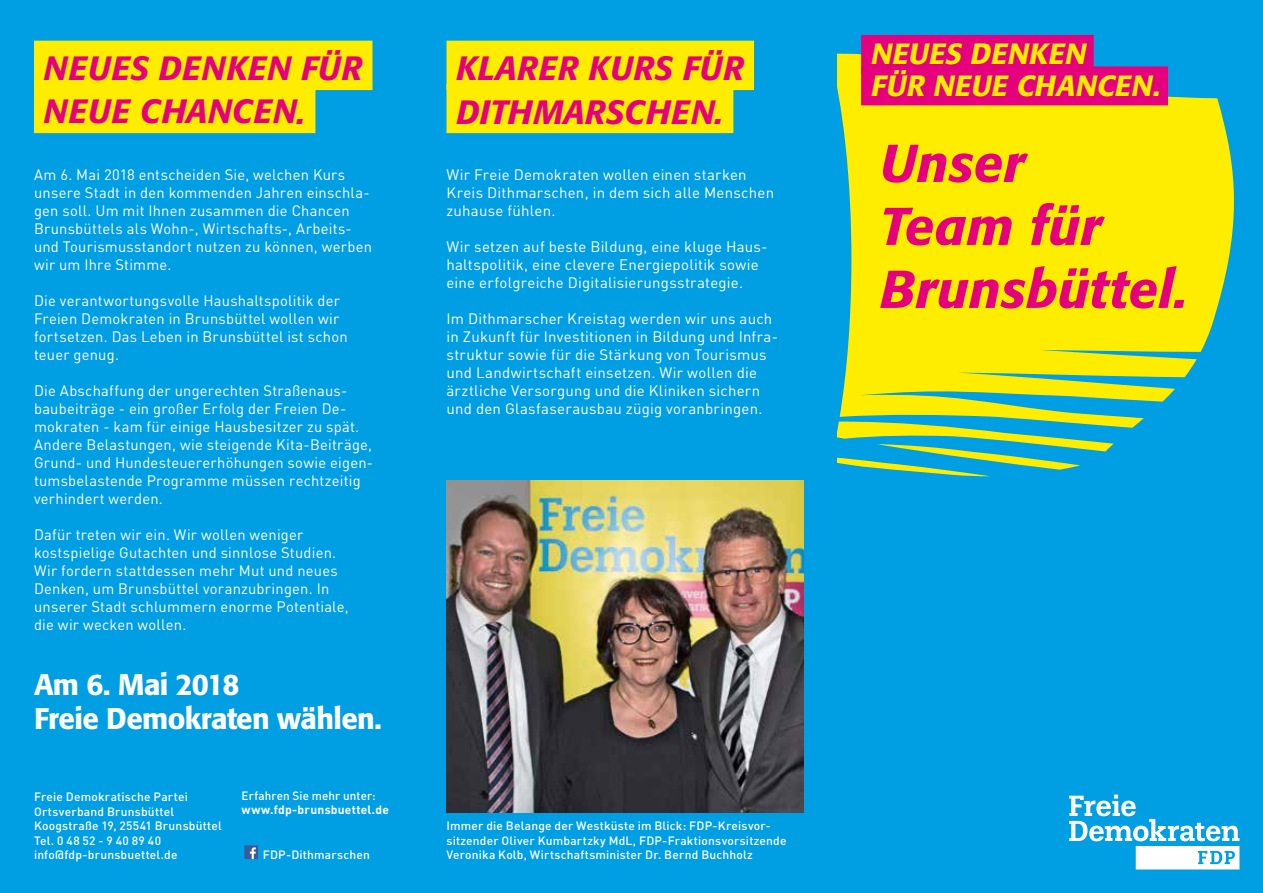
<style>
.page{position:relative;width:1263px;height:893px;background:#fff}
.page>*{position:absolute;margin:0;border:0;box-sizing:border-box;transform-origin:0 0}
.t1{font:italic 500 52.5px/63px "Formata";letter-spacing:.005em;color:#e5007d}
.t2{font:italic 500 33.3px/43px "Formata";letter-spacing:.03em;color:#e5007d}
.t3{font:italic 500 33.3px/43px "Formata";letter-spacing:.01em;color:#e5007d}
.t4{font:500 29.55px/34.3px "Formata";letter-spacing:-.02em;color:#fff}
.t5{font:italic 500 28.95px/31.5px "Formata";color:#ffed00}
.t6{font:15px/18px "DIN";letter-spacing:.015em;color:#fff}
.t7{font:500 12px/14.4px "DIN";letter-spacing:.015em;color:#fff}
.t8{font:700 12px "DIN";letter-spacing:.02em;color:#fff}
</style>
<div class="page">
<div style="left:0;top:0;width:838px;height:893px;background:#009ee3"></div>
<div style="left:34px;top:41px;width:338px;height:49px;background:#ffed00"></div>
<div style="left:34px;top:84px;width:281px;height:49px;background:#ffed00"></div>
<div style="left:446px;top:41px;width:308px;height:49px;background:#ffed00"></div>
<div style="left:446px;top:84px;width:287px;height:49px;background:#ffed00"></div>
<img style="left:446px;top:480px;width:358px;height:332px">
<div style="left:838px;top:0;width:425px;height:893px;background:#009ee3"></div>
<svg style="left:838px;top:53px;width:396px;height:423px;fill:#ffed00"></svg>
<svg style="left:1069px;top:795px;width:170px;height:74px"></svg>
<div style="left:861px;top:35px;width:233px;height:39px;background:#e5007d"></div>
<div style="left:861px;top:66px;width:307px;height:39px;background:#e5007d"></div>
<div style="left:244px;top:845px;width:14px;height:14px;background:#3c5a99"></div>
<svg style="left:250px;top:847px;width:6px;height:12px"></svg>
<h2 class="t2" style="left:44px;top:47px;width:320px">NEUES DENKEN FÜR<br>NEUE CHANCEN.</h2>
<h2 class="t3" style="left:456px;top:47px;width:289px">KLARER KURS FÜR<br>DITHMARSCHEN.</h2>
<h3 class="t5" style="left:870px;top:38px;width:298px">NEUES DENKEN<br>FÜR NEUE CHANCEN.</h3>
<p class="t6" style="left:34px;top:165px;width:339px">Am 6. Mai 2018 entscheiden Sie, welchen Kurs unsere Stadt in den kommenden Jahren einschla&shy;gen soll. Um mit Ihnen zusammen die Chancen Brunsbüttels als Wohn-, Wirtschafts-, Arbeits&shy;und Tourismusstandort nutzen zu können, werben wir um Ihre Stimme.</p>
<p class="t6" style="left:34px;top:291px;width:315px">Die verantwortungsvolle Haushaltspolitik der Freien Demokraten in Brunsbüttel wollen wir fortsetzen. Das Leben in Brunsbüttel ist schon teuer genug.</p>
<p class="t6" style="left:34px;top:381px;width:341px">Die Abschaffung der ungerechten Straßenaus&shy;baubeiträge - ein großer Erfolg der Freien De&shy;mokraten - kam für einige Hausbesitzer zu spät.<br>Andere Belastungen, wie steigende Kita-Beiträge, Grund- und Hundesteuererhöhungen sowie eigen&shy;tumsbelastende Programme müssen rechtzeitig verhindert werden.</p>
<p class="t6" style="left:34px;top:525px;width:316px">Dafür treten wir ein. Wir wollen weniger kostspielige Gutachten und sinnlose Studien.<br>Wir fordern stattdessen mehr Mut und neues Denken, um Brunsbüttel voranzubringen. In unserer Stadt schlummern enorme Potentiale, die wir wecken wollen.</p>
<h3 class="t4" style="left:34px;top:667px;width:349px">Am 6. Mai 2018<br>Freie Demokraten wählen.</h3>
<p class="t7" style="left:34px;top:789px;width:189px">Freie Demokratische Partei<br>Ortsverband Brunsbüttel<br>Koogstraße 19, 25541 Brunsbüttel<br>Tel. 0 48 52 - 9 40 89 40 info@fdp-brunsbuettel.de</p>
<p class="t7" style="left:242px;top:788px;width:136px">Erfahren Sie mehr unter:</p>
<p class="t8" style="left:242px;top:802px;width:149px">www.fdp-brunsbuettel.de</p>
<p class="t7" style="left:263px;top:847px;width:109px">FDP-Dithmarschen</p>
<p class="t6" style="left:446px;top:165px;width:329px">Wir Freie Demokraten wollen einen starken<br>Kreis Dithmarschen, in dem sich alle Menschen zuhause fühlen.</p>
<p class="t6" style="left:446px;top:237px;width:323px">Wir setzen auf beste Bildung, eine kluge Haus&shy;haltspolitik, eine clevere Energiepolitik sowie eine erfolgreiche Digitalisierungsstrategie.</p>
<p class="t6" style="left:446px;top:309px;width:333px">Im Dithmarscher Kreistag werden wir uns auch in Zukunft für Investitionen in Bildung und Infra&shy;struktur sowie für die Stärkung von Tourismus und Landwirtschaft einsetzen. Wir wollen die ärztliche Versorgung und die Kliniken sichern und den Glasfaserausbau zügig voranbringen.</p>
<p class="t7" style="left:446px;top:818px;width:342px">Immer die Belange der Westküste im Blick: FDP-Kreisvor&shy;sitzender Oliver Kumbartzky MdL, FDP-Fraktionsvorsitzende<br>Veronika Kolb, Wirtschaftsminister Dr. Bernd Buchholz</p>
<h1 class="t1" style="left:880px;top:132px;width:309px">Unser<br>Team für<br>Brunsbüttel.</h1>
</div>
